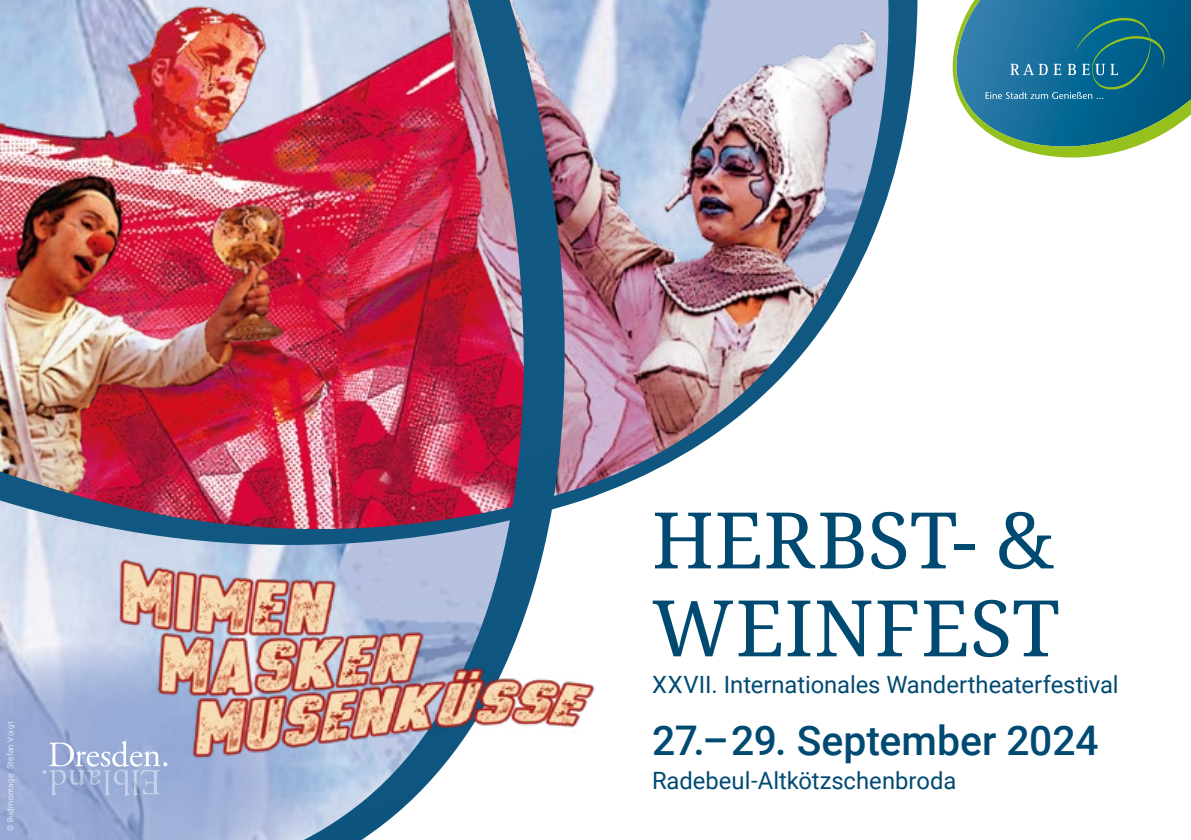
<style>
.page{position:relative;width:1191px;height:840px;background:#fff}
.page>*{position:absolute;margin:0;border:0;box-sizing:border-box;transform-origin:0 0}
.t1{font:78px/87.8px "Droid Serif";letter-spacing:.005em;color:#004a72}
.t2{font:500 40.8px "Roboto";color:#004a72}
.t3{font:23.8px "Roboto";color:#004a72}
.t4{font:300 8px "Roboto";letter-spacing:.05em;color:#fff}
</style>
<div class="page">
<svg style="left:960px;top:0;width:231px;height:158px;background:#378296"></svg>
<img style="left:0;top:0;width:917px;height:839px">
<img style="left:105px;top:544px;width:515px;height:225px">
<p class="t4" style="left:5px;top:831px;width:111px;rotate:-90deg">© Bildmontage: Stefan Voigt</p>
<h1 class="t1" style="left:652px;top:494px;width:409px">HERBST- &amp;<br>WEINFEST</h1>
<p class="t3" style="left:652px;top:667px;width:468px">XXVII. Internationales Wandertheaterfestival</p>
<h2 class="t2" style="left:652px;top:711px;width:448px">27.–29. September 2024</h2>
<p class="t3" style="left:652px;top:763px;width:306px">Radebeul-Altkötzschenbroda</p>
</div>
